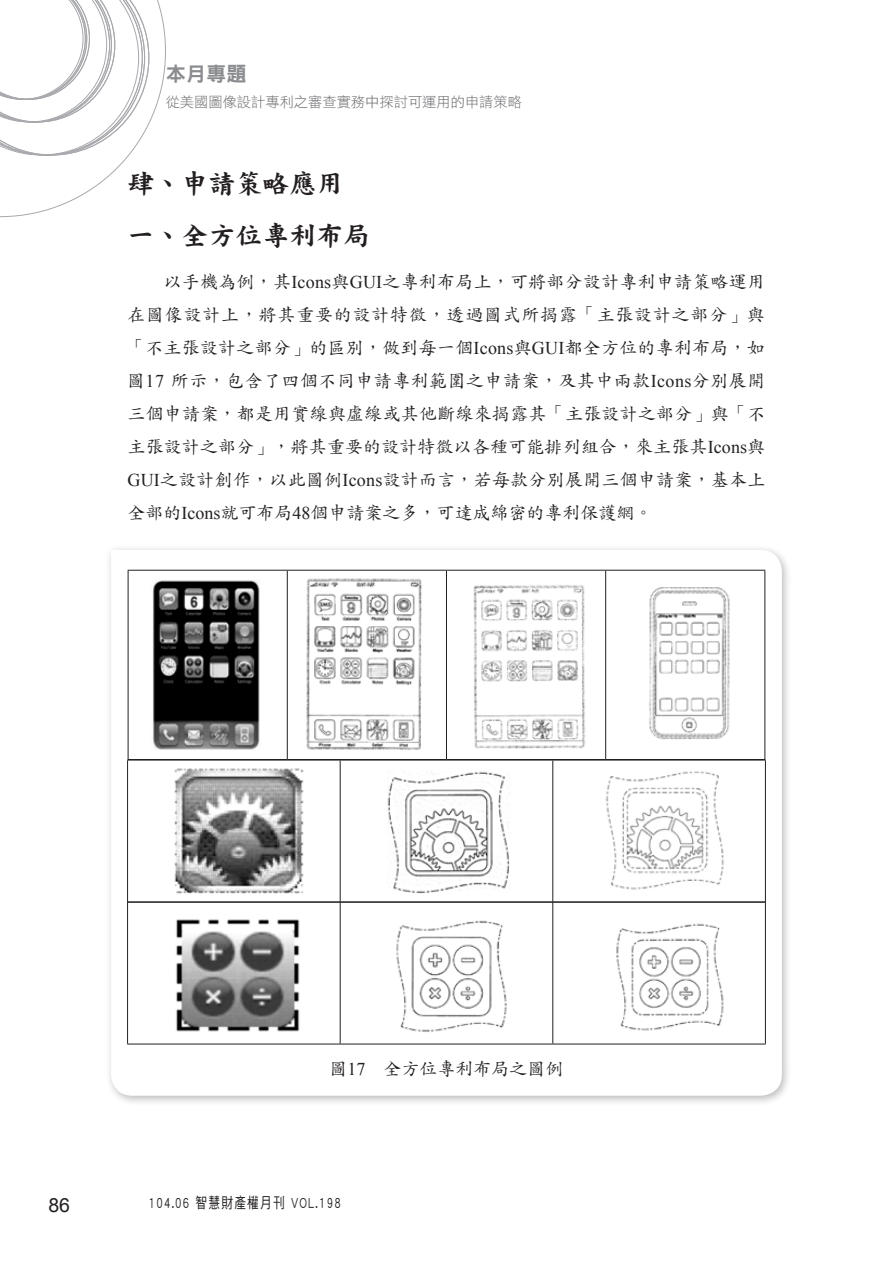
<style>
.page{position:relative;width:893px;height:1263px;background:#fff}
.page>*{position:absolute;margin:0;border:0;box-sizing:border-box;transform-origin:0 0}
.t1{font:27px/52.2px "DF Kai Shu Std W9";color:#231f20}
.t2{font:20.25px "DF Hei Std W9";color:#8a8c8f}
.t3{font:19.5px "Arial";color:#231f20}
.t4{font:18px/33px "DF Kai Shu Std W5";color:#231f20;text-align:justify}
.t5{font:15px "DF Hei Std W5";letter-spacing:.1em;color:#231f20;scale:.78 1}
.t6{font:14.25px "DF Hei Std W3";color:#6c6d70}
.s1{font-family:"Times New Roman"}
</style>
<div class="page">
<svg style="left:0;top:0;width:166px;height:217px"></svg>
<div style="left:105px;top:544px;width:687px;height:562px;background:#231f20;opacity:.3"></div>
<svg style="left:111px;top:550px;width:671px;height:546px"></svg>
<hr style="left:128px;top:570px;width:159px;height:1px;background:#231f20">
<hr style="left:128px;top:571px;width:1px;height:188px;background:#231f20">
<hr style="left:287px;top:570px;width:159px;height:1px;background:#231f20">
<hr style="left:287px;top:571px;width:1px;height:188px;background:#231f20">
<hr style="left:446px;top:570px;width:160px;height:1px;background:#231f20">
<hr style="left:446px;top:571px;width:1px;height:188px;background:#231f20">
<hr style="left:606px;top:570px;width:159px;height:1px;background:#231f20">
<hr style="left:605px;top:571px;width:1px;height:188px;background:#231f20">
<hr style="left:764px;top:571px;width:1px;height:188px;background:#231f20">
<hr style="left:128px;top:759px;width:159px;height:1px;background:#231f20">
<hr style="left:287px;top:759px;width:159px;height:1px;background:#231f20">
<hr style="left:446px;top:759px;width:160px;height:1px;background:#231f20">
<hr style="left:606px;top:759px;width:159px;height:1px;background:#231f20">
<hr style="left:127px;top:760px;width:213px;height:1px;background:#231f20">
<hr style="left:127px;top:760px;width:1px;height:142px;background:#231f20">
<hr style="left:340px;top:760px;width:213px;height:1px;background:#231f20">
<hr style="left:340px;top:760px;width:1px;height:142px;background:#231f20">
<hr style="left:553px;top:760px;width:213px;height:1px;background:#231f20">
<hr style="left:552px;top:760px;width:1px;height:142px;background:#231f20">
<hr style="left:765px;top:760px;width:1px;height:142px;background:#231f20">
<hr style="left:127px;top:902px;width:213px;height:1px;background:#231f20">
<hr style="left:340px;top:902px;width:213px;height:1px;background:#231f20">
<hr style="left:553px;top:902px;width:213px;height:1px;background:#231f20">
<hr style="left:127px;top:901px;width:213px;height:1px;background:#231f20">
<hr style="left:127px;top:902px;width:1px;height:142px;background:#231f20">
<hr style="left:340px;top:901px;width:213px;height:1px;background:#231f20">
<hr style="left:340px;top:902px;width:1px;height:142px;background:#231f20">
<hr style="left:553px;top:901px;width:213px;height:1px;background:#231f20">
<hr style="left:552px;top:902px;width:1px;height:142px;background:#231f20">
<hr style="left:765px;top:902px;width:1px;height:142px;background:#231f20">
<hr style="left:127px;top:1044px;width:213px;height:1px;background:#231f20">
<hr style="left:340px;top:1044px;width:213px;height:1px;background:#231f20">
<hr style="left:553px;top:1044px;width:213px;height:1px;background:#231f20">
<img style="left:151px;top:574px;width:113px;height:180px">
<img style="left:303px;top:575px;width:129px;height:181px">
<img style="left:470px;top:579px;width:122px;height:170px">
<img style="left:643px;top:574px;width:93px;height:180px">
<img style="left:165px;top:765px;width:145px;height:130px">
<img style="left:382px;top:763px;width:137px;height:130px">
<img style="left:601px;top:763px;width:129px;height:130px">
<img style="left:169px;top:912px;width:137px;height:125px">
<img style="left:391px;top:912px;width:119px;height:125px">
<img style="left:611px;top:917px;width:119px;height:120px">
<p class="t2" style="left:166px;top:63px;width:82px">本月專題</p>
<p class="t6" style="left:166px;top:94px;width:358px">從美國圖像設計專利之審查實務中探討可運用的申請策略</p>
<h1 class="t1" style="left:128px;top:157px;width:244px">肆、申請策略應用一、全方位專利布局</h1>
<p class="t4" style="left:127px;top:264px;width:640px;text-indent:37px">以手機為例，其<span class="s1">Icons</span>與<span class="s1">GUI</span>之專利布局上，可將部分設計專利申請策略運用在圖像設計上，將其重要的設計特徵，透過圖式所揭露「主張設計之部分」與「不主張設計之部分」的區別，做到每一個<span class="s1">Icons</span>與<span class="s1">GUI</span>都全方位的專利布局，如圖<span class="s1">17</span> 所示，包含了四個不同申請專利範圍之申請案，及其中兩款<span class="s1">Icons</span>分別展開三個申請案，都是用實線與虛線或其他斷線來揭露其「主張設計之部分」與「不主張設計之部分」，將其重要的設計特徵以各種可能排列組合，來主張其<span class="s1">Icons</span>與<span class="s1">GUI</span>之設計創作，以此圖例<span class="s1">Icons</span>設計而言，若每款分別展開三個申請案，基本上全部的<span class="s1">Icons</span>就可布局<span class="s1">48</span>個申請案之多，可達成綿密的專利保護網。</p>
<p class="t3" style="left:48px;top:1192px;width:23px">86</p>
<p class="t4" style="left:329px;top:1052px;width:235px">圖<span class="s1">17</span> 全方位專利布局之圖例</p>
<p class="t5" style="left:149px;top:1194px;width:248px">104.06 智慧財產權月刊 VOL.198</p>
</div>
